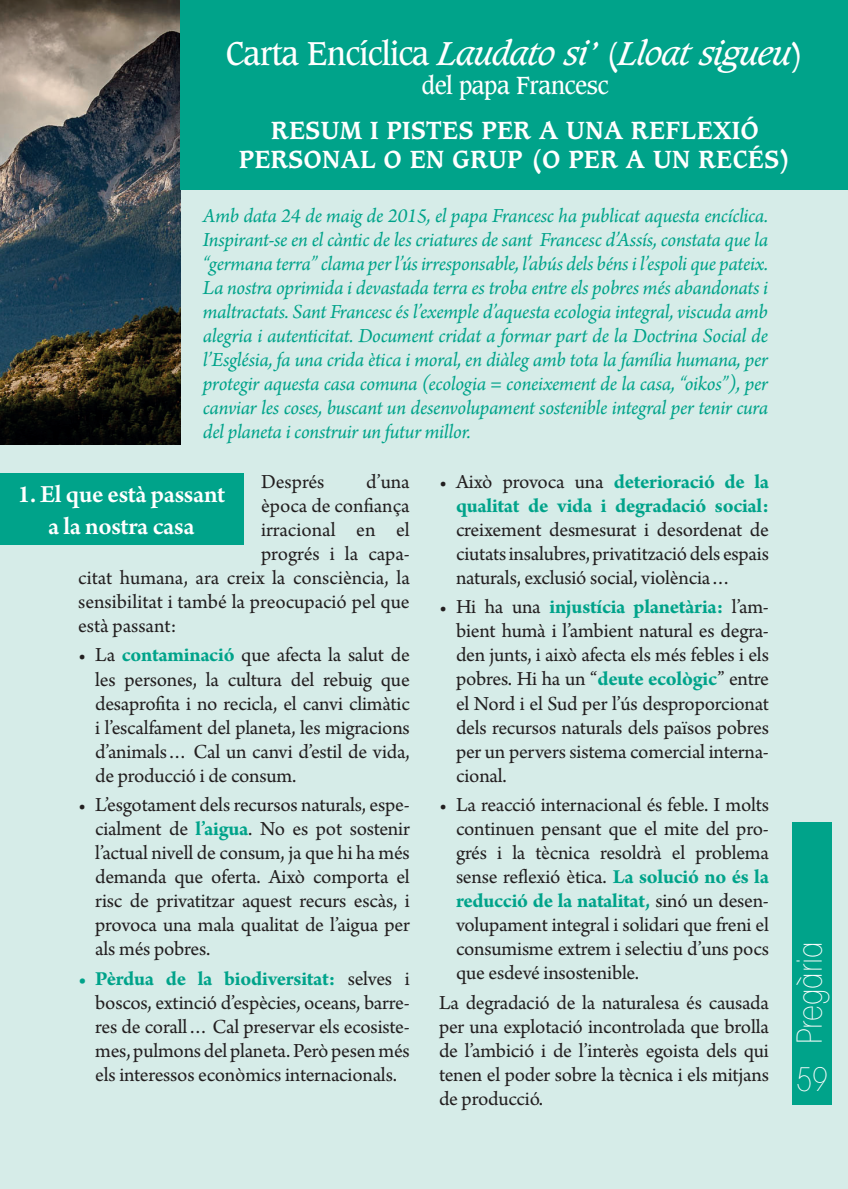
<style>
.page{position:relative;width:848px;height:1189px;background:#fff}
.page>*{position:absolute;margin:0;border:0;box-sizing:border-box;transform-origin:0 0}
.t1{font:200 condensed 34px "ITC Avant Garde Std";color:#fff}
.t2{font:italic 32px "Caxton Std";letter-spacing:-.02em;color:#fff}
.t3{font:200 condensed 32px "ITC Avant Garde Std";color:#fff}
.t4{font:600 26px/31.2px "Arno Pro";letter-spacing:-.015em;color:#fff;text-align:center}
.t5{font:700 24px/28.8px "Caxton Std";letter-spacing:.02em;color:#fff;text-align:center}
.t6{font:24px "Caxton Std";letter-spacing:-.02em;color:#fff}
.t7{font:21px/24px "Arno Pro";letter-spacing:-.01em;color:#231f20;text-align:justify}
.t8{font:italic 21px/24px "Arno Pro";letter-spacing:-.015em;color:#00a38a;text-align:justify}
.t9{font:700 21px/24px "Arno Pro";letter-spacing:-.01em;color:#00a38a;text-align:right}
.s1{font-style:normal}
.s2{font-weight:700;color:#00a38a}
.s3{font-weight:400;color:#231f20}
</style>
<div class="page">
<div style="left:0;top:0;width:848px;height:1188px;background:#d6ece8"></div>
<div style="left:793px;top:822px;width:39px;height:282px;background:#00a38a"></div>
<img style="left:0;top:0;width:180px;height:444px">
<div style="left:0;top:473px;width:244px;height:72px;background:#00a38a"></div>
<div style="left:181px;top:0;width:667px;height:190px;background:#00a38a"></div>
<h2 class="t2" style="left:226px;top:34px;width:580px"><span class="s1">Carta Encíclica</span> Laudato si’ <span class="s1">(</span>Lloat sigueu<span class="s1">)</span></h2>
<p class="t6" style="left:421px;top:70px;width:188px">del papa Francesc</p>
<p class="t5" style="left:239px;top:117px;width:554px">RESUM I PISTES PER A UNA REFLEXIÓ<br>PERSONAL O EN GRUP (O PER A UN RECÉS)</p>
<p class="t8" style="left:203px;top:205px;width:567px">Amb data 24 de maig de 2015, el papa Francesc ha publicat aquesta encíclica.<br>Inspirant-se en el càntic de les criatures de sant Francesc d’Assís, constata que la “germana terra” clama per l’ús irresponsable, l’abús dels béns i l’espoli que pateix.<br>La nostra oprimida i devastada terra es troba entre els pobres més abandonats i maltractats. Sant Francesc és l’exemple d’aquesta ecologia integral, viscuda amb alegria i autenticitat. Document cridat a formar part de la Doctrina Social de l’Església, fa una crida ètica i moral, en diàleg amb tota la família humana, per protegir aquesta casa comuna (ecologia = coneixement de la casa, “oikos”), per canviar les coses, buscant un desenvolupament sostenible integral per tenir cura del planeta i construir un futur millor.</p>
<p class="t7" style="left:261px;top:470px;width:65px">Després</p>
<p class="t7" style="left:366px;top:470px;width:45px">d’una</p>
<p class="t7" style="left:261px;top:494px;width:150px">època de confiança</p>
<p class="t7" style="left:261px;top:518px;width:150px">irracional en el</p>
<p class="t7" style="left:261px;top:542px;width:150px">progrés i la capa-</p>
<p class="t7" style="left:78px;top:566px;width:333px">citat humana, ara creix la consciència, la</p>
<p class="t7" style="left:78px;top:590px;width:333px">sensibilitat i també la preocupació pel que</p>
<p class="t7" style="left:78px;top:614px;width:100px">està passant:</p>
<p class="t7" style="left:95px;top:644px;width:316px;text-indent:-17px">• La <span class="s2">contaminació</span> que afecta la salut de les persones, la cultura del rebuig que desaprofita i no recicla, el canvi climàtic i l’escalfament del planeta, les migracions d’animals… Cal un canvi d’estil de vida, de producció i de consum.</p>
<p class="t7" style="left:95px;top:794px;width:316px;text-indent:-17px">• L’esgotament dels recursos naturals, espe&shy;cialment de <span class="s2">l’aigua</span>. No es pot sostenir l’actual nivell de consum, ja que hi ha més demanda que oferta. Això comporta el risc de privatitzar aquest recurs escàs, i provoca una mala qualitat de l’aigua per als més pobres.</p>
<p class="t7" style="left:95px;top:967px;width:316px;text-indent:-17px"><span class="s2">• Pèrdua de la biodiversitat:</span> selves i boscos, extinció d’espècies, oceans, barre&shy;res de corall… Cal preservar els ecosiste&shy;mes, pulmons del planeta. Però pesen més els interessos econòmics internacionals.</p>
<p class="t9" style="left:439px;top:470px;width:332px"><span class="s3">• Això provoca una</span> deterioració de la qualitat de vida i degradació social:</p>
<p class="t7" style="left:456px;top:518px;width:315px">creixement desmesurat i desordenat de ciutats insalubres, privatització dels espais naturals, exclusió social, violència…</p>
<p class="t7" style="left:456px;top:596px;width:314px;text-indent:-17px">• Hi ha una <span class="s2">injustícia planetària:</span> l’am&shy;bient humà i l’ambient natural es degra&shy;den junts, i això afecta els més febles i els pobres. Hi ha un “<span class="s2">deute ecològic</span>” entre el Nord i el Sud per l’ús desproporcionat dels recursos naturals dels països pobres per un pervers sistema comercial interna&shy;cional.</p>
<p class="t7" style="left:456px;top:793px;width:315px;text-indent:-17px">• La reacció internacional és feble. I molts continuen pensant que el mite del pro&shy;grés i la tècnica resoldrà el problema sense reflexió ètica. <span class="s2">La solució no és la reducció de la natalitat,</span> sinó un desen&shy;volupament integral i solidari que freni el consumisme extrem i selectiu d’uns pocs que esdevé insostenible.</p>
<p class="t7" style="left:439px;top:991px;width:332px">La degradació de la naturalesa és causada per una explotació incontrolada que brolla de l’ambició i de l’interès egoista dels qui tenen el poder sobre la tècnica i els mitjans de producció.</p>
<p class="t4" style="left:17px;top:480px;width:210px">1. El que està passant a la nostra casa</p>
<h1 class="t1" style="left:790px;top:1043px;width:104px;rotate:-90deg">Pregària</h1>
<h2 class="t3" style="left:796px;top:1060px;width:33px">59</h2>
</div>
